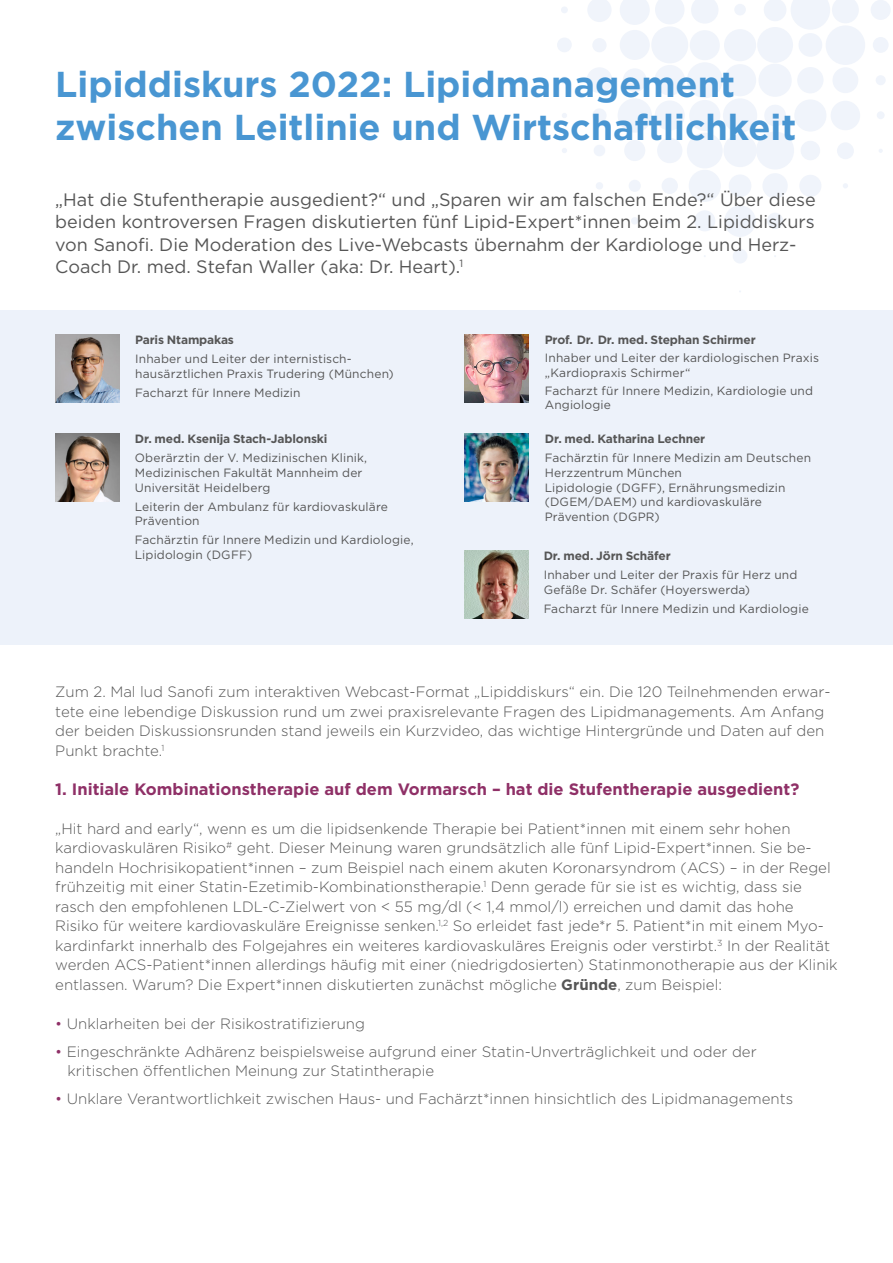
<style>
.page{position:relative;width:893px;height:1263px;background:#fff}
.page>*{position:absolute;margin:0;border:0;box-sizing:border-box;transform-origin:0 0}
.t1{font:700 36px/43.5px "Gotham";color:#4996d2}
.t2{font:18px/22.5px "Gotham";color:#565656}
.t3{font:700 16.5px "Gotham";color:#8f3067}
.t4{font:300 15px/19.5px "Gotham";color:#565656}
.t5{font:12px/14.7px "Gotham";letter-spacing:.01em;color:#565656}
.t6{font:700 12px "Gotham";letter-spacing:-.015em;color:#565656}
.s1{font-weight:700}
.s2{color:#8f3067}
</style>
<div class="page">
<div style="left:0;top:311px;width:893px;height:334px;background:#edf2fa"></div>
<div style="left:757px;top:27px;width:36px;height:36px;background:#f0f4fb;border-radius:50%"></div>
<div style="left:758px;top:64px;width:34px;height:33px;background:#f0f4fb;border-radius:50%"></div>
<div style="left:764px;top:105px;width:22px;height:21px;background:#f0f4fb;border-radius:50%"></div>
<div style="left:756px;top:132px;width:38px;height:37px;background:#f0f4fb;border-radius:50%"></div>
<div style="left:762px;top:173px;width:26px;height:25px;background:#f0f4fb;border-radius:50%"></div>
<div style="left:767px;top:213px;width:16px;height:16px;background:#f0f4fb;border-radius:50%"></div>
<div style="left:723px;top:98px;width:34px;height:35px;background:#f0f4fb;border-radius:50%"></div>
<div style="left:724px;top:64px;width:32px;height:32px;background:#f0f4fb;border-radius:50%"></div>
<div style="left:724px;top:29px;width:32px;height:32px;background:#f0f4fb;border-radius:50%"></div>
<div style="left:734px;top:4px;width:12px;height:11px;background:#f0f4fb;border-radius:50%"></div>
<div style="left:723px;top:134px;width:34px;height:33px;background:#f0f4fb;border-radius:50%"></div>
<div style="left:729px;top:174px;width:22px;height:23px;background:#f0f4fb;border-radius:50%"></div>
<div style="left:724px;top:205px;width:32px;height:32px;background:#f0f4fb;border-radius:50%"></div>
<div style="left:733px;top:249px;width:14px;height:14px;background:#f0f4fb;border-radius:50%"></div>
<div style="left:798px;top:33px;width:24px;height:24px;background:#f0f4fb;border-radius:50%"></div>
<div style="left:797px;top:67px;width:26px;height:26px;background:#f0f4fb;border-radius:50%"></div>
<div style="left:794px;top:99px;width:32px;height:33px;background:#f0f4fb;border-radius:50%"></div>
<div style="left:801px;top:141px;width:19px;height:19px;background:#f0f4fb;border-radius:50%"></div>
<svg style="left:808px;top:218px;width:5px;height:5px"></svg>
<div style="left:799px;top:175px;width:22px;height:22px;background:#f0f4fb;border-radius:50%"></div>
<div style="left:826px;top:25px;width:39px;height:40px;background:#f0f4fb;border-radius:50%"></div>
<svg style="left:764px;top:0;width:95px;height:29px"></svg>
<div style="left:832px;top:67px;width:26px;height:26px;background:#f0f4fb;border-radius:50%"></div>
<div style="left:831px;top:101px;width:29px;height:29px;background:#f0f4fb;border-radius:50%"></div>
<div style="left:837px;top:142px;width:17px;height:17px;background:#f0f4fb;border-radius:50%"></div>
<svg style="left:843px;top:183px;width:5px;height:5px"></svg>
<div style="left:871px;top:0;width:20px;height:20px;background:#f0f4fb;border-radius:50%"></div>
<div style="left:873px;top:37px;width:16px;height:16px;background:#f0f4fb;border-radius:50%"></div>
<div style="left:876px;top:75px;width:10px;height:10px;background:#f0f4fb;border-radius:50%"></div>
<div style="left:877px;top:111px;width:8px;height:8px;background:#f0f4fb;border-radius:50%"></div>
<svg style="left:879px;top:149px;width:4px;height:4px"></svg>
<svg style="left:691px;top:0;width:27px;height:23px"></svg>
<div style="left:690px;top:30px;width:30px;height:30px;background:#f0f4fb;border-radius:50%"></div>
<div style="left:687px;top:62px;width:36px;height:36px;background:#f0f4fb;border-radius:50%"></div>
<div style="left:687px;top:133px;width:36px;height:35px;background:#f0f4fb;border-radius:50%"></div>
<div style="left:689px;top:100px;width:31px;height:31px;background:#f0f4fb;border-radius:50%"></div>
<div style="left:689px;top:170px;width:32px;height:32px;background:#f0f4fb;border-radius:50%"></div>
<div style="left:694px;top:210px;width:21px;height:21px;background:#f0f4fb;border-radius:50%"></div>
<div style="left:662px;top:178px;width:16px;height:16px;background:#f0f4fb;border-radius:50%"></div>
<div style="left:651px;top:26px;width:37px;height:37px;background:#f0f4fb;border-radius:50%"></div>
<div style="left:654px;top:65px;width:31px;height:30px;background:#f0f4fb;border-radius:50%"></div>
<div style="left:655px;top:100px;width:30px;height:31px;background:#f0f4fb;border-radius:50%"></div>
<div style="left:657px;top:138px;width:25px;height:25px;background:#f0f4fb;border-radius:50%"></div>
<svg style="left:667px;top:218px;width:5px;height:5px"></svg>
<svg style="left:620px;top:0;width:64px;height:25px"></svg>
<div style="left:629px;top:180px;width:12px;height:12px;background:#f0f4fb;border-radius:50%"></div>
<div style="left:620px;top:30px;width:30px;height:30px;background:#f0f4fb;border-radius:50%"></div>
<div style="left:623px;top:68px;width:24px;height:24px;background:#f0f4fb;border-radius:50%"></div>
<div style="left:618px;top:98px;width:34px;height:35px;background:#f0f4fb;border-radius:50%"></div>
<div style="left:624px;top:140px;width:21px;height:21px;background:#f0f4fb;border-radius:50%"></div>
<div style="left:631px;top:217px;width:7px;height:8px;background:#f0f4fb;border-radius:50%"></div>
<div style="left:594px;top:145px;width:11px;height:11px;background:#f0f4fb;border-radius:50%"></div>
<div style="left:592px;top:38px;width:15px;height:14px;background:#f0f4fb;border-radius:50%"></div>
<div style="left:586px;top:67px;width:26px;height:26px;background:#f0f4fb;border-radius:50%"></div>
<svg style="left:588px;top:0;width:23px;height:22px"></svg>
<div style="left:592px;top:108px;width:15px;height:15px;background:#f0f4fb;border-radius:50%"></div>
<div style="left:596px;top:182px;width:7px;height:7px;background:#f0f4fb;border-radius:50%"></div>
<svg style="left:562px;top:113px;width:5px;height:5px"></svg>
<svg style="left:562px;top:148px;width:5px;height:5px"></svg>
<div style="left:557px;top:38px;width:15px;height:14px;background:#f0f4fb;border-radius:50%"></div>
<div style="left:561px;top:6px;width:7px;height:7px;background:#f0f4fb;border-radius:50%"></div>
<div style="left:561px;top:77px;width:7px;height:7px;background:#f0f4fb;border-radius:50%"></div>
<img style="left:55px;top:434px;width:64px;height:68px">
<img style="left:55px;top:334px;width:64px;height:69px">
<img style="left:465px;top:434px;width:64px;height:68px">
<img style="left:465px;top:551px;width:64px;height:68px">
<img style="left:465px;top:334px;width:63px;height:69px">
<h1 class="t1" style="left:55px;top:62px;width:742px">Lipiddiskurs 2022: Lipidmanagement zwischen Leitlinie und Wirtschaftlichkeit</h1>
<p class="t2" style="left:55px;top:188px;width:762px">„Hat die Stufentherapie ausgedient?“ und „Sparen wir am falschen Ende?“ Über diese beiden kontroversen Fragen diskutierten fünf Lipid-Expert*innen beim 2. Lipiddiskurs von Sanofi. Die Moderation des Live-Webcasts übernahm der Kardiologe und Herz-Coach Dr. med. Stefan Waller (aka: Dr. Heart).<sup>1</sup></p>
<p class="t6" style="left:135px;top:332px;width:100px">Paris Ntampakas</p>
<p class="t5" style="left:135px;top:351px;width:260px">Inhaber und Leiter der internistisch&shy;hausärztlichen Praxis Trudering (München)</p>
<p class="t5" style="left:135px;top:385px;width:167px">Facharzt für Innere Medizin</p>
<p class="t6" style="left:135px;top:431px;width:194px">Dr. med. Ksenija Stach-Jablonski</p>
<p class="t5" style="left:135px;top:450px;width:234px">Oberärztin der V. Medizinischen Klinik,<br>Medizinischen Fakultät Mannheim der<br>Universität Heidelberg</p>
<p class="t5" style="left:135px;top:499px;width:255px">Leiterin der Ambulanz für kardiovaskuläre<br>Prävention</p>
<p class="t5" style="left:135px;top:532px;width:280px">Fachärztin für Innere Medizin und Kardiologie,<br>Lipidologin (DGFF)</p>
<p class="t6" style="left:545px;top:332px;width:212px">Prof. Dr. Dr. med. Stephan Schirmer</p>
<p class="t5" style="left:545px;top:350px;width:276px">Inhaber und Leiter der kardiologischen Praxis „Kardiopraxis Schirmer“</p>
<p class="t5" style="left:545px;top:383px;width:270px">Facharzt für Innere Medizin, Kardiologie und<br>Angiologie</p>
<p class="t6" style="left:545px;top:431px;width:162px">Dr. med. Katharina Lechner</p>
<p class="t5" style="left:545px;top:450px;width:268px">Fachärztin für Innere Medizin am Deutschen<br>Herzzentrum München<br>Lipidologie (DGFF), Ernährungsmedizin (DGEM/DAEM) und kardiovaskuläre<br>Prävention (DGPR)</p>
<p class="t6" style="left:544px;top:548px;width:129px">Dr. med. Jörn Schäfer</p>
<p class="t5" style="left:544px;top:567px;width:255px">Inhaber und Leiter der Praxis für Herz und<br>Gefäße Dr. Schäfer (Hoyerswerda)</p>
<p class="t5" style="left:544px;top:601px;width:267px">Facharzt für Innere Medizin und Kardiologie</p>
<p class="t4" style="left:55px;top:682px;width:777px">Zum 2. Mal lud Sanofi zum interaktiven Webcast-Format „Lipiddiskurs“ ein. Die 120 Teilnehmenden erwar&shy;tete eine lebendige Diskussion rund um zwei praxisrelevante Fragen des Lipidmanagements. Am Anfang der beiden Diskussionsrunden stand jeweils ein Kurzvideo, das wichtige Hintergründe und Daten auf den Punkt brachte.<sup>1</sup></p>
<p class="t3" style="left:55px;top:778px;width:746px">1. Initiale Kombinationstherapie auf dem Vormarsch – hat die Stufentherapie ausgedient?</p>
<p class="t4" style="left:55px;top:818px;width:784px">„Hit hard and early“, wenn es um die lipidsenkende Therapie bei Patient*innen mit einem sehr hohen kardiovaskulären Risiko<sup>#</sup> geht. Dieser Meinung waren grundsätzlich alle fünf Lipid-Expert*innen. Sie be&shy;handeln Hochrisikopatient*innen – zum Beispiel nach einem akuten Koronarsyndrom (ACS) – in der Regel frühzeitig mit einer Statin-Ezetimib-Kombinationstherapie.<sup>1</sup> Denn gerade für sie ist es wichtig, dass sie rasch den empfohlenen LDL-C-Zielwert von &lt; 55 mg/dl (&lt; 1,4 mmol/l) erreichen und damit das hohe Risiko für weitere kardiovaskuläre Ereignisse senken.<sup>1,2</sup> So erleidet fast jede*r 5. Patient*in mit einem Myo&shy;kardinfarkt innerhalb des Folgejahres ein weiteres kardiovaskuläres Ereignis oder verstirbt.<sup>3</sup> In der Realität werden ACS-Patient*innen allerdings häufig mit einer (niedrigdosierten) Statinmonotherapie aus der Klinik entlassen. Warum? Die Expert*innen diskutierten zunächst mögliche <span class="s1">Gründe</span>, zum Beispiel:</p>
<p class="t4" style="left:55px;top:1013px;width:311px"><span class="s2">•</span> Unklarheiten bei der Risikostratifizierung</p>
<p class="t4" style="left:68px;top:1041px;width:691px;text-indent:-12px"><span class="s2">•</span> Eingeschränkte Adhärenz beispielsweise aufgrund einer Statin-Unverträglichkeit und oder der kritischen öffentlichen Meinung zur Statintherapie</p>
<p class="t4" style="left:55px;top:1089px;width:739px"><span class="s2">•</span> Unklare Verantwortlichkeit zwischen Haus- und Fachärzt*innen hinsichtlich des Lipidmanagements</p>
</div>
